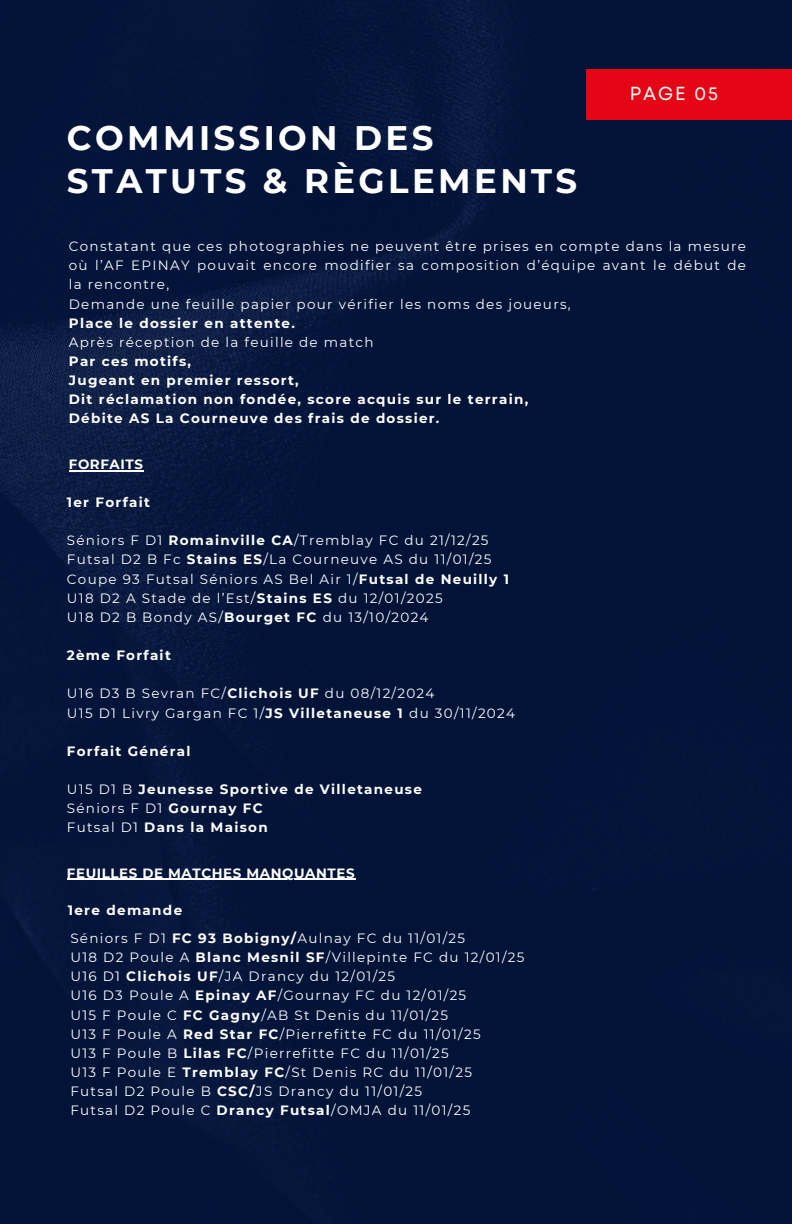
<style>
.page{position:relative;width:792px;height:1224px;background:#021338}
.page>*{position:absolute;margin:0;border:0;box-sizing:border-box;transform-origin:0 0}
.t1{font:700 34px/42.4px "Montserrat";letter-spacing:.1em;color:#fff}
.t2{font:18.8px "Mont";letter-spacing:.1em;color:#fff}
.t3{font:13.6px/19.2px "Montserrat";letter-spacing:.095em;color:#fff;text-align:justify}
.t4{font:700 13.6px "Montserrat";letter-spacing:.095em;color:#fff}
.t5{font:700 13.4px "Montserrat";letter-spacing:.045em;color:#fff}
.s1{font-weight:700}
.s2{font-weight:400}
</style>
<div class="page">
<div style="left:586px;top:70px;width:206px;height:50px;background:#e40615"></div>
<hr style="left:69px;top:470px;width:75px;height:1px;background:#fff">
<hr style="left:67px;top:879px;width:288px;height:1px;background:#fff">
<p class="t1" style="left:67px;top:117px;width:512px">COMMISSION DES<br>STATUTS &amp; RÈGLEMENTS</p>
<p class="t2" style="left:630px;top:87px;width:90px">PAGE 05</p>
<h2 class="t3" style="left:69px;top:237px;width:679px">Constatant que ces photographies ne peuvent être prises en compte dans la mesure où l’AF EPINAY pouvait encore modifier sa composition d’équipe avant le début de la rencontre,</h2>
<h1 class="t3" style="left:69px;top:294px;width:503px">Demande une feuille papier pour vérifier les noms des joueurs,</h1>
<p class="t4" style="left:69px;top:315px;width:228px">Place le dossier en attente.</p>
<p class="t3" style="left:69px;top:332px;width:306px">Après réception de la feuille de match</p>
<p class="t4" style="left:69px;top:353px;width:124px">Par ces motifs,</p>
<p class="t4" style="left:69px;top:372px;width:231px">Jugeant en premier ressort,</p>
<p class="t4" style="left:69px;top:391px;width:461px">Dit réclamation non fondée, score acquis sur le terrain,</p>
<p class="t4" style="left:69px;top:410px;width:372px">Débite AS La Courneuve des frais de dossier.</p>
<h3 class="t5" style="left:69px;top:456px;width:76px">FORFAITS</h3>
<h4 class="t4" style="left:67px;top:494px;width:85px">1er Forfait</h4>
<p class="t3" style="left:67px;top:531px;width:423px">Séniors F D1 <span class="s1">Romainville CA</span>/Tremblay FC du 21/12/25</p>
<p class="t3" style="left:67px;top:550px;width:426px">Futsal D2 B Fc <span class="s1">Stains ES</span>/La Courneuve AS du 11/01/25</p>
<p class="t3" style="left:67px;top:569px;width:444px">Coupe 93 Futsal Séniors AS Bel Air 1/<span class="s1">Futsal de Neuilly 1</span></p>
<p class="t3" style="left:67px;top:588px;width:377px">U18 D2 A Stade de l’Est/<span class="s1">Stains ES</span> du 12/01/2025</p>
<p class="t3" style="left:67px;top:607px;width:363px">U18 D2 B Bondy AS/<span class="s1">Bourget FC</span> du 13/10/2024</p>
<h4 class="t4" style="left:67px;top:647px;width:105px">2ème Forfait</h4>
<p class="t3" style="left:67px;top:684px;width:369px">U16 D3 B Sevran FC/<span class="s1">Clichois UF</span> du 08/12/2024</p>
<p class="t3" style="left:67px;top:703px;width:450px">U15 D1 Livry Gargan FC 1/<span class="s1">JS Villetaneuse 1</span> du 30/11/2024</p>
<h4 class="t4" style="left:67px;top:743px;width:125px">Forfait Général</h4>
<p class="t4" style="left:67px;top:781px;width:357px"><span class="s2">U15 D1 B</span> Jeunesse Sportive de Villetaneuse</p>
<p class="t3" style="left:67px;top:799px;width:197px">Séniors F D1 <span class="s1">Gournay FC</span></p>
<p class="t4" style="left:67px;top:819px;width:202px"><span class="s2">Futsal D1</span> Dans la Maison</p>
<h3 class="t5" style="left:67px;top:865px;width:289px">FEUILLES DE MATCHES MANQUANTES</h3>
<h4 class="t4" style="left:68px;top:902px;width:116px">1ere demande</h4>
<p class="t3" style="left:70px;top:929px;width:396px">Séniors F D1 <span class="s1">FC 93 Bobigny/</span>Aulnay FC du 11/01/25</p>
<p class="t3" style="left:70px;top:948px;width:456px">U18 D2 Poule A <span class="s1">Blanc Mesnil SF</span>/Villepinte FC du 12/01/25</p>
<p class="t3" style="left:70px;top:967px;width:326px">U16 D1 <span class="s1">Clichois UF</span>/JA Drancy du 12/01/25</p>
<p class="t3" style="left:70px;top:986px;width:397px">U16 D3 Poule A <span class="s1">Epinay AF</span>/Gournay FC du 12/01/25</p>
<p class="t3" style="left:70px;top:1005px;width:379px">U15 F Poule C <span class="s1">FC Gagny</span>/AB St Denis du 11/01/25</p>
<p class="t3" style="left:70px;top:1024px;width:412px">U13 F Poule A <span class="s1">Red Star FC</span>/Pierrefitte FC du 11/01/25</p>
<p class="t3" style="left:70px;top:1043px;width:380px">U13 F Poule B <span class="s1">Lilas FC</span>/Pierrefitte FC du 11/01/25</p>
<p class="t3" style="left:70px;top:1063px;width:403px">U13 F Poule E <span class="s1">Tremblay FC</span>/St Denis RC du 11/01/25</p>
<p class="t3" style="left:70px;top:1082px;width:353px">Futsal D2 Poule B <span class="s1">CSC/</span>JS Drancy du 11/01/25</p>
<p class="t3" style="left:70px;top:1101px;width:401px">Futsal D2 Poule C <span class="s1">Drancy Futsal</span>/OMJA du 11/01/25</p>
</div>
